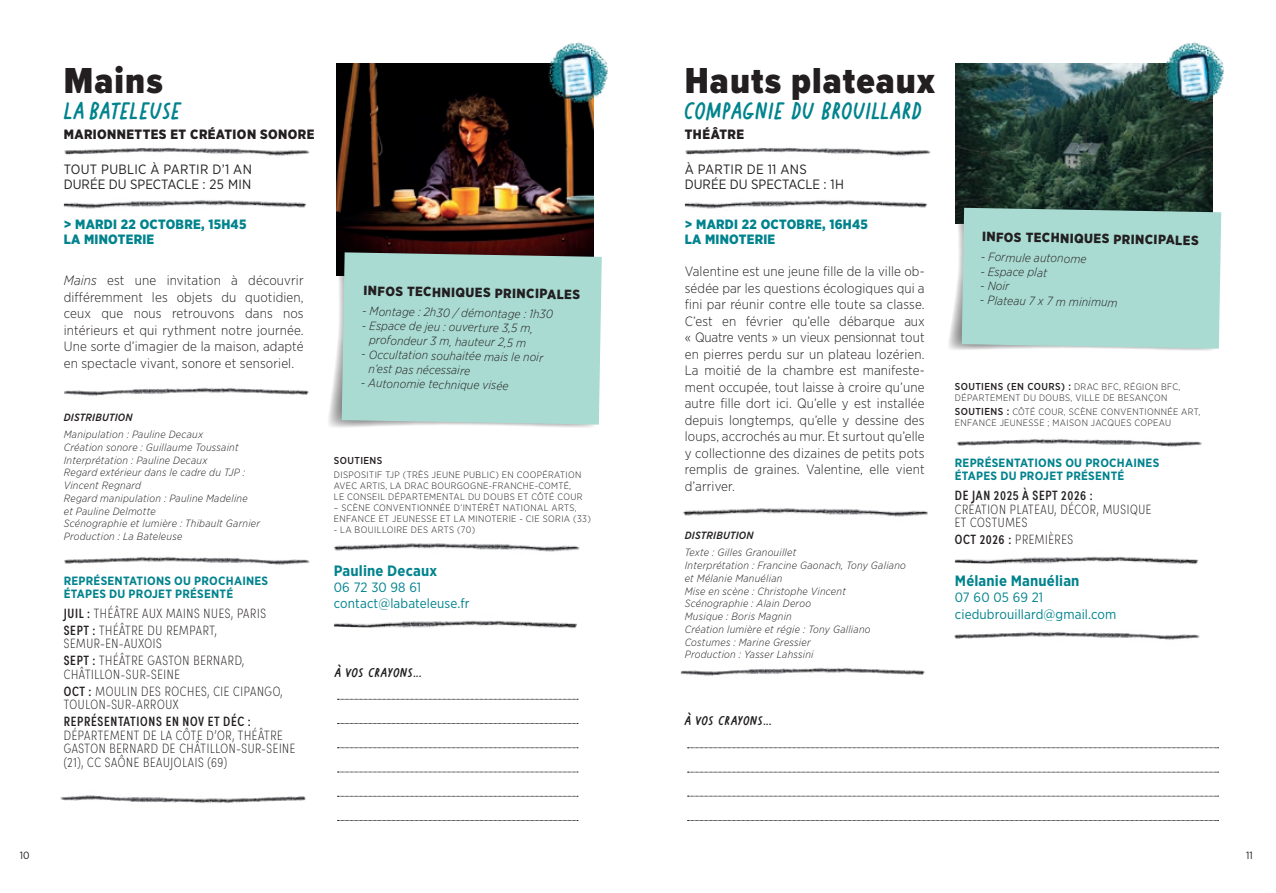
<style>
.page{position:relative;width:1276px;height:893px;background:#fff}
.page>*{position:absolute;margin:0;border:0;box-sizing:border-box;transform-origin:0 0}
.t1{font:900 37.5px "Proxima Nova Cond";letter-spacing:.03em;color:#231f20}
.nom_compagnie{font:22.5px "Post Box Rough";letter-spacing:.03em;color:#00838d}
.nom_compagnie-2{font:22.5px "Post Box Rough";color:#00838d}
.nom_contact_2021{font:700 15px "Gotham Narrow";letter-spacing:.01em;color:#00838d}
.texte_descriptif_21{font:300 13.5px/16.5px "Gotham Narrow";letter-spacing:.01em;color:#231f20;text-align:justify}
.DATE-PAGE{font:200 13.5px/13.5px "Sofia Pro Condensed";letter-spacing:.05em;color:#231f20}
.a_partir_de___2021{font:13.5px/15px "Gotham Narrow";color:#231f20}
.contact_2021{font:13.5px/16.2px "Gotham Narrow";letter-spacing:.01em;color:#00838d}
.date_entete_2021{font:900 13.5px/15px "Gotham Narrow";letter-spacing:.02em;color:#00838d}
.teatre_objet{font:900 13.5px "Gotham Narrow";letter-spacing:.03em;color:#231f20}
.t2{font:900 13.35px "Gotham Narrow";color:#231f20}
.fiche_recnique_2021{font:italic 300 12px/14.4px "Gotham Narrow";color:#231f20;text-align:center}
.t3{font:700 12px/13.5px "Gotham Narrow";letter-spacing:.02em;color:#00838d}
.t4{font:12px "Post Box Rough";letter-spacing:.015em;color:#231f20;scale:1.11 1}
.t5{font:italic 300 10.5px/12.8px "Gotham Narrow";letter-spacing:.025em;color:#231f20}
.t6{font:italic 500 10.5px "Gotham Narrow";letter-spacing:.02em;color:#231f20}
.t7{font:10.5px "Gotham Narrow";color:#231f20}
.t8{font:500 10.05px "Gotham Narrow";letter-spacing:.04em;color:#231f20}
.t9{font:300 9.3px/10.9px "Gotham Narrow";letter-spacing:.04em;color:#231f20}
.s1{font-style:italic}
.s2{font-weight:500}
.s3{font-weight:300;font-size:9.3px}
.s4{font-weight:500;font-size:10.05px}
</style>
<div class="page">
<img style="left:336px;top:64px;width:257px;height:190px">
<svg style="left:329px;top:254px;width:265px;height:174px"></svg>
<div style="left:342px;top:252px;width:260px;height:173px;background:#a9dbd2"></div>
<img style="left:334px;top:543px;width:246px;height:9px">
<img style="left:334px;top:620px;width:243px;height:9px">
<svg style="left:337px;top:699px;width:241px;height:1px"></svg>
<svg style="left:337px;top:747px;width:241px;height:1px"></svg>
<svg style="left:337px;top:723px;width:241px;height:1px"></svg>
<svg style="left:337px;top:772px;width:241px;height:1px"></svg>
<svg style="left:337px;top:796px;width:241px;height:1px"></svg>
<svg style="left:337px;top:820px;width:241px;height:1px"></svg>
<img style="left:64px;top:148px;width:246px;height:8px">
<img style="left:64px;top:200px;width:242px;height:9px">
<img style="left:64px;top:388px;width:245px;height:8px">
<img style="left:64px;top:557px;width:246px;height:8px">
<img style="left:60px;top:795px;width:246px;height:8px">
<img style="left:545px;top:42px;width:63px;height:71px">
<img style="left:685px;top:148px;width:246px;height:8px">
<img style="left:685px;top:200px;width:242px;height:9px">
<img style="left:683px;top:508px;width:245px;height:9px">
<img style="left:681px;top:668px;width:244px;height:8px">
<svg style="left:687px;top:747px;width:531px;height:1px"></svg>
<svg style="left:687px;top:796px;width:531px;height:1px"></svg>
<svg style="left:687px;top:772px;width:531px;height:1px"></svg>
<svg style="left:687px;top:820px;width:531px;height:1px"></svg>
<img style="left:955px;top:64px;width:257px;height:144px">
<img style="left:956px;top:439px;width:246px;height:8px">
<img style="left:955px;top:556px;width:243px;height:9px">
<svg style="left:948px;top:208px;width:273px;height:143px"></svg>
<img style="left:954px;top:632px;width:246px;height:8px">
<img style="left:1161px;top:42px;width:63px;height:71px">
<p class="t1" style="left:64px;top:53px;width:100px">Mains</p>
<p class="nom_compagnie-2" style="left:64px;top:95px;width:119px">LA BATELEUSE</p>
<p class="teatre_objet" style="left:64px;top:125px;width:252px">MARIONNETTES ET CRÉATION SONORE</p>
<p class="a_partir_de___2021" style="left:64px;top:162px;width:190px">TOUT PUBLIC À PARTIR D’1 AN<br>DURÉE DU SPECTACLE : 25 MIN</p>
<p class="date_entete_2021" style="left:64px;top:217px;width:184px">&gt; MARDI 22 OCTOBRE, 15H45<br>LA MINOTERIE</p>
<p class="texte_descriptif_21" style="left:64px;top:272px;width:241px"><span class="s1">Mains</span> est une invitation à découvrir différemment les objets du quotidien, ceux que nous retrouvons dans nos intérieurs et qui rythment notre journée.<br>Une sorte d’imagier de la maison, adapté en spectacle vivant, sonore et sensoriel.</p>
<p class="t6" style="left:64px;top:411px;width:70px">DISTRIBUTION</p>
<p class="t5" style="left:64px;top:428px;width:141px">Manipulation : Pauline Decaux</p>
<p class="t5" style="left:64px;top:440px;width:176px">Création sonore : Guillaume Toussaint</p>
<p class="t5" style="left:64px;top:453px;width:145px">Interprétation : Pauline Decaux</p>
<p class="t5" style="left:64px;top:466px;width:183px">Regard extérieur dans le cadre du TJP :<br>Vincent Regnard</p>
<p class="t5" style="left:64px;top:491px;width:185px">Regard manipulation : Pauline Madeline et Pauline Delmotte</p>
<p class="t5" style="left:64px;top:517px;width:198px">Scénographie et lumière : Thibault Garnier</p>
<p class="t5" style="left:64px;top:530px;width:120px">Production : La Bateleuse</p>
<p class="t3" style="left:64px;top:574px;width:206px">REPRÉSENTATIONS OU PROCHAINES<br>ÉTAPES DU PROJET PRÉSENTÉ</p>
<p class="DATE-PAGE" style="left:64px;top:606px;width:204px"><span class="s2">JUIL :</span> THÉÂTRE AUX MAINS NUES, PARIS</p>
<p class="DATE-PAGE" style="left:64px;top:623px;width:155px"><span class="s2">SEPT :</span> THÉÂTRE DU REMPART,<br>SEMUR-EN-AUXOIS</p>
<p class="DATE-PAGE" style="left:64px;top:653px;width:182px"><span class="s2">SEPT :</span> THÉÂTRE GASTON BERNARD,<br>CHÂTILLON-SUR-SEINE</p>
<p class="DATE-PAGE" style="left:64px;top:683px;width:220px"><span class="s2">OCT :</span> MOULIN DES ROCHES, CIE CIPANGO,<br>TOULON-SUR-ARROUX</p>
<p class="DATE-PAGE" style="left:64px;top:714px;width:233px"><span class="s2">REPRÉSENTATIONS EN NOV ET DÉC :<br></span>DÉPARTEMENT DE LA CÔTE D’OR, THÉÂTRE GASTON BERNARD DE CHÂTILLON-SUR-SEINE (21), CC SAÔNE BEAUJOLAIS (69)</p>
<p class="t2" style="left:364px;top:282px;width:218px;rotate:1deg">INFOS TECHNIQUES PRINCIPALES</p>
<p class="fiche_recnique_2021" style="left:362px;top:303px;width:193px;rotate:1deg">- Montage : 2h30 / démontage : 1h30</p>
<p class="fiche_recnique_2021" style="left:362px;top:318px;width:173px;rotate:1deg">- Espace de jeu : ouverture 3,5 m, profondeur 3 m, hauteur 2,5 m</p>
<p class="fiche_recnique_2021" style="left:369px;top:347px;width:176px;text-align:left;text-indent:-7px;rotate:1deg">- Occultation souhaitée mais le noir n’est pas nécessaire</p>
<p class="fiche_recnique_2021" style="left:361px;top:375px;width:149px;rotate:1deg">- Autonomie technique visée</p>
<p class="t8" style="left:334px;top:454px;width:50px">SOUTIENS</p>
<p class="t9" style="left:334px;top:469px;width:250px">DISPOSITIF TJP (TRÈS JEUNE PUBLIC) EN COOPÉRATION<br>AVEC ARTIS, LA DRAC BOURGOGNE-FRANCHE-COMTÉ,<br>LE CONSEIL DÉPARTEMENTAL DU DOUBS ET CÔTÉ COUR</p>
<p class="t9" style="left:334px;top:502px;width:258px">– SCÈNE CONVENTIONNÉE D’INTÉRÊT NATIONAL ARTS,<br>ENFANCE ET JEUNESSE ET LA MINOTERIE - CIE SORIA (33)</p>
<p class="t9" style="left:334px;top:524px;width:143px">- LA BOUILLOIRE DES ARTS (70)</p>
<p class="nom_contact_2021" style="left:334px;top:561px;width:105px">Pauline Decaux</p>
<p class="contact_2021" style="left:334px;top:579px;width:137px">06 72 30 98 61 contact@labateleuse.fr</p>
<p class="t4" style="left:335px;top:664px;width:80px">À VOS CRAYONS...</p>
<p class="t1" style="left:685px;top:53px;width:251px">Hauts plateaux</p>
<p class="nom_compagnie" style="left:685px;top:95px;width:239px">COMPAGNIE DU BROUILLARD</p>
<p class="teatre_objet" style="left:685px;top:125px;width:61px">THÉÂTRE</p>
<p class="a_partir_de___2021" style="left:685px;top:162px;width:161px">À PARTIR DE 11 ANS<br>DURÉE DU SPECTACLE : 1H</p>
<p class="date_entete_2021" style="left:685px;top:217px;width:185px">&gt; MARDI 22 OCTOBRE, 16H45<br>LA MINOTERIE</p>
<p class="texte_descriptif_21" style="left:685px;top:263px;width:241px">Valentine est une jeune fille de la ville ob&shy;sédée par les questions écologiques qui a fini par réunir contre elle toute sa classe.<br>C’est en février qu’elle débarque aux « Quatre vents » un vieux pensionnat tout en pierres perdu sur un plateau lozérien.<br>La moitié de la chambre est manifeste&shy;ment occupée, tout laisse à croire qu’une autre fille dort ici. Qu’elle y est installée depuis longtemps, qu’elle y dessine des loups, accrochés au mur. Et surtout qu’elle y collectionne des dizaines de petits pots remplis de graines. Valentine, elle vient d’arriver.</p>
<p class="t6" style="left:685px;top:529px;width:70px">DISTRIBUTION</p>
<p class="t5" style="left:685px;top:546px;width:113px">Texte : Gilles Granouillet</p>
<p class="t5" style="left:685px;top:559px;width:223px">Interprétation : Francine Gaonach, Tony Galiano et Mélanie Manuélian</p>
<p class="t5" style="left:685px;top:584px;width:163px">Mise en scène : Christophe Vincent</p>
<p class="t5" style="left:685px;top:597px;width:128px">Scénographie : Alain Deroo</p>
<p class="t5" style="left:685px;top:610px;width:109px">Musique : Boris Magnin</p>
<p class="t5" style="left:685px;top:623px;width:187px">Création lumière et régie : Tony Galliano</p>
<p class="t5" style="left:685px;top:635px;width:127px">Costumes : Marine Gressier</p>
<p class="t5" style="left:685px;top:648px;width:130px">Production : Yasser Lahssini</p>
<p class="t2" style="left:982px;top:228px;width:218px;rotate:1deg">INFOS TECHNIQUES PRINCIPALES</p>
<p class="fiche_recnique_2021" style="left:981px;top:249px;width:107px;rotate:1deg">- Formule autonome</p>
<p class="fiche_recnique_2021" style="left:980px;top:264px;width:68px;rotate:1deg">- Espace plat</p>
<p class="fiche_recnique_2021" style="left:980px;top:278px;width:31px;rotate:1deg">- Noir</p>
<p class="fiche_recnique_2021" style="left:980px;top:293px;width:139px;rotate:1deg">- Plateau 7 x 7 m minimum</p>
<p class="t8" style="left:955px;top:380px;width:227px">SOUTIENS (EN COURS) : <span class="s3">DRAC BFC, RÉGION BFC,</span></p>
<p class="t9" style="left:955px;top:392px;width:214px">DÉPARTEMENT DU DOUBS, VILLE DE BESANÇON</p>
<p class="t9" style="left:955px;top:406px;width:247px"><span class="s4">SOUTIENS :</span> CÔTÉ COUR, SCÈNE CONVENTIONNÉE ART,<br>ENFANCE JEUNESSE ; MAISON JACQUES COPEAU</p>
<p class="t3" style="left:955px;top:456px;width:206px">REPRÉSENTATIONS OU PROCHAINES<br>ÉTAPES DU PROJET PRÉSENTÉ</p>
<p class="DATE-PAGE" style="left:955px;top:488px;width:198px"><span class="s2">DE JAN 2025 À SEPT 2026 :<br></span>CRÉATION PLATEAU, DÉCOR, MUSIQUE<br>ET COSTUMES</p>
<p class="DATE-PAGE" style="left:955px;top:532px;width:120px"><span class="s2">OCT 2026 :</span> PREMIÈRES</p>
<p class="nom_contact_2021" style="left:955px;top:571px;width:126px">Mélanie Manuélian</p>
<p class="contact_2021" style="left:955px;top:589px;width:90px">07 60 05 69 21</p>
<p class="contact_2021" style="left:955px;top:605px;width:163px">ciedubrouillard@gmail.com</p>
<p class="t4" style="left:685px;top:713px;width:80px">À VOS CRAYONS...</p>
<p class="t7" style="left:20px;top:848px;width:11px">10</p>
<p class="t7" style="left:1246px;top:848px;width:8px">11</p>
</div>
